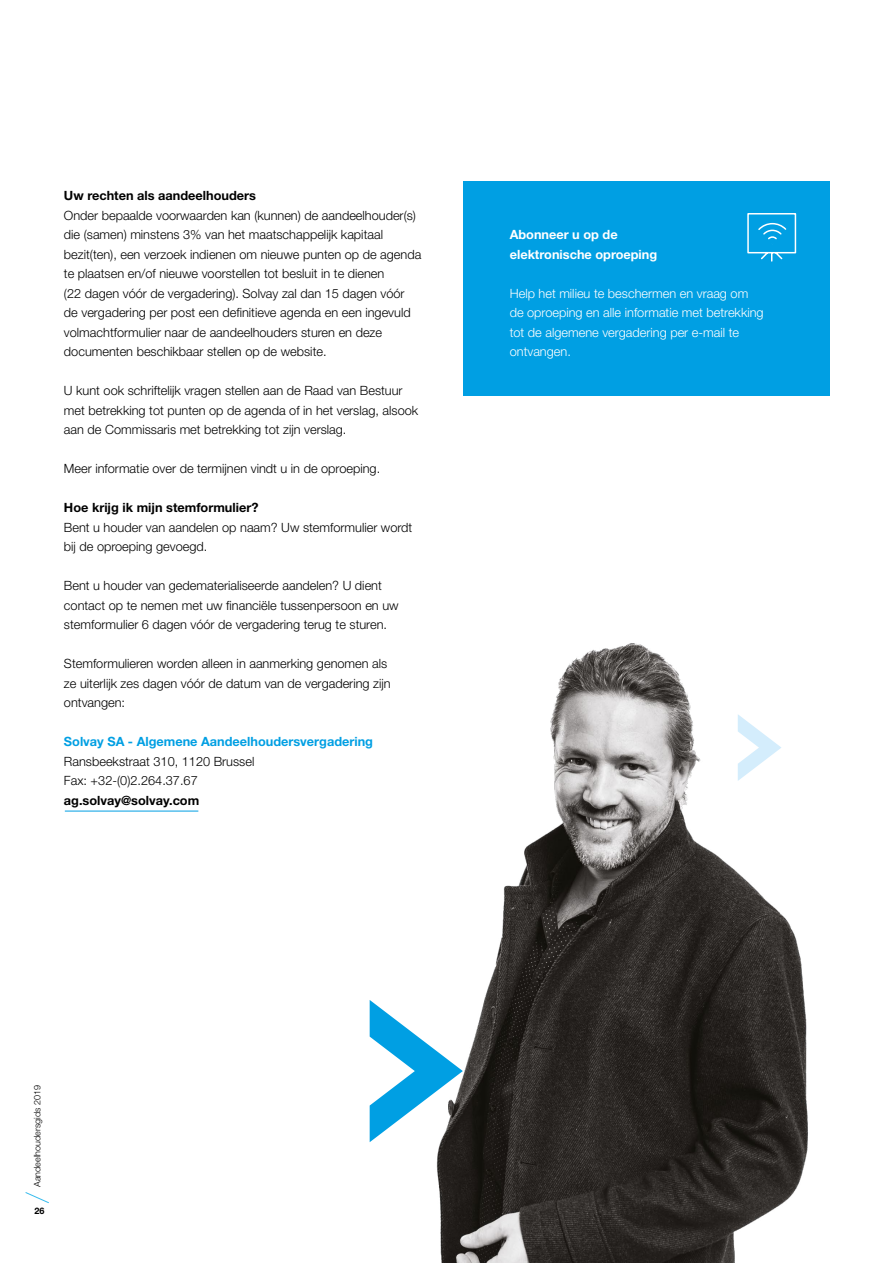
<style>
.page{position:relative;width:893px;height:1263px;background:#fff}
.page>*{position:absolute;margin:0;border:0;box-sizing:border-box;transform-origin:0 0}
.t1{font:300 12.75px/19.5px "Helvetica Neue LT Std";color:#000}
.t2{font:300 12.75px/19.5px "Helvetica Neue LT Std";color:#fff}
.t3{font:700 12.75px "Helvetica Neue LT Std";color:#000}
.t4{font:700 12.75px "Helvetica Neue LT Std";color:#009fe3}
.t5{font:700 12.75px/19.5px "Helvetica Neue LT Std";color:#fff}
.t6{font:300 9px "Helvetica Neue LT Std";color:#000}
.t7{font:700 9px "Helvetica Neue LT Std";color:#000}
</style>
<div class="page">
<hr style="left:892px;top:248px;width:1px;height:409px;background:#f2f3f6">
<div style="left:463px;top:181px;width:366px;height:214px;background:#009fe3"></div>
<hr style="left:65px;top:811px;width:133px;height:1px;background:#009fe3">
<svg style="left:747px;top:213px;width:50px;height:49px"></svg>
<svg style="left:25px;top:1192px;width:24px;height:11px"></svg>
<img style="left:369px;top:643px;width:439px;height:620px">
<p class="t3" style="left:64px;top:188px;width:193px">Uw rechten als aandeelhouders</p>
<p class="t1" style="left:64px;top:205px;width:359px">Onder bepaalde voorwaarden kan (kunnen) de aandeelhouder(s) die (samen) minstens 3% van het maatschappelijk kapitaal bezit(ten), een verzoek indienen om nieuwe punten op de agenda te plaatsen en/of nieuwe voorstellen tot besluit in te dienen<br>(22 dagen vóór de vergadering). Solvay zal dan 15 dagen vóór de vergadering per post een definitieve agenda en een ingevuld volmachtformulier naar de aandeelhouders sturen en deze documenten beschikbaar stellen op de website.</p>
<p class="t1" style="left:64px;top:381px;width:356px">U kunt ook schriftelijk vragen stellen aan de Raad van Bestuur met betrekking tot punten op de agenda of in het verslag, alsook aan de Commissaris met betrekking tot zijn verslag.</p>
<p class="t1" style="left:64px;top:459px;width:318px">Meer informatie over de termijnen vindt u in de oproeping.</p>
<p class="t3" style="left:64px;top:500px;width:196px">Hoe krijg ik mijn stemformulier?</p>
<p class="t1" style="left:64px;top:517px;width:350px">Bent u houder van aandelen op naam? Uw stemformulier wordt bij de oproeping gevoegd.</p>
<p class="t1" style="left:64px;top:576px;width:336px">Bent u houder van gedematerialiseerde aandelen? U dient contact op te nemen met uw financiële tussenpersoon en uw stemformulier 6 dagen vóór de vergadering terug te sturen.</p>
<p class="t1" style="left:64px;top:654px;width:328px">Stemformulieren worden alleen in aanmerking genomen als ze uiterlijk zes dagen vóór de datum van de vergadering zijn ontvangen:</p>
<p class="t4" style="left:64px;top:734px;width:311px">Solvay SA - Algemene Aandeelhoudersvergadering</p>
<p class="t1" style="left:64px;top:751px;width:192px">Ransbeekstraat 310, 1120 Brussel<br>Fax: +32-(0)2.264.37.67</p>
<p class="t3" style="left:64px;top:792px;width:137px">ag.solvay@solvay.com</p>
<p class="t5" style="left:510px;top:225px;width:149px">Abonneer u op de elektronische oproeping</p>
<p class="t2" style="left:510px;top:283px;width:255px">Help het milieu te beschermen en vraag om de oproeping en alle informatie met betrekking tot de algemene vergadering per e-mail te ontvangen.</p>
<p class="t6" style="left:32px;top:1187px;width:103px;rotate:-90deg">Aandeelhoudersgids 2019</p>
<p class="t7" style="left:35px;top:1206px;width:12px">26</p>
</div>
